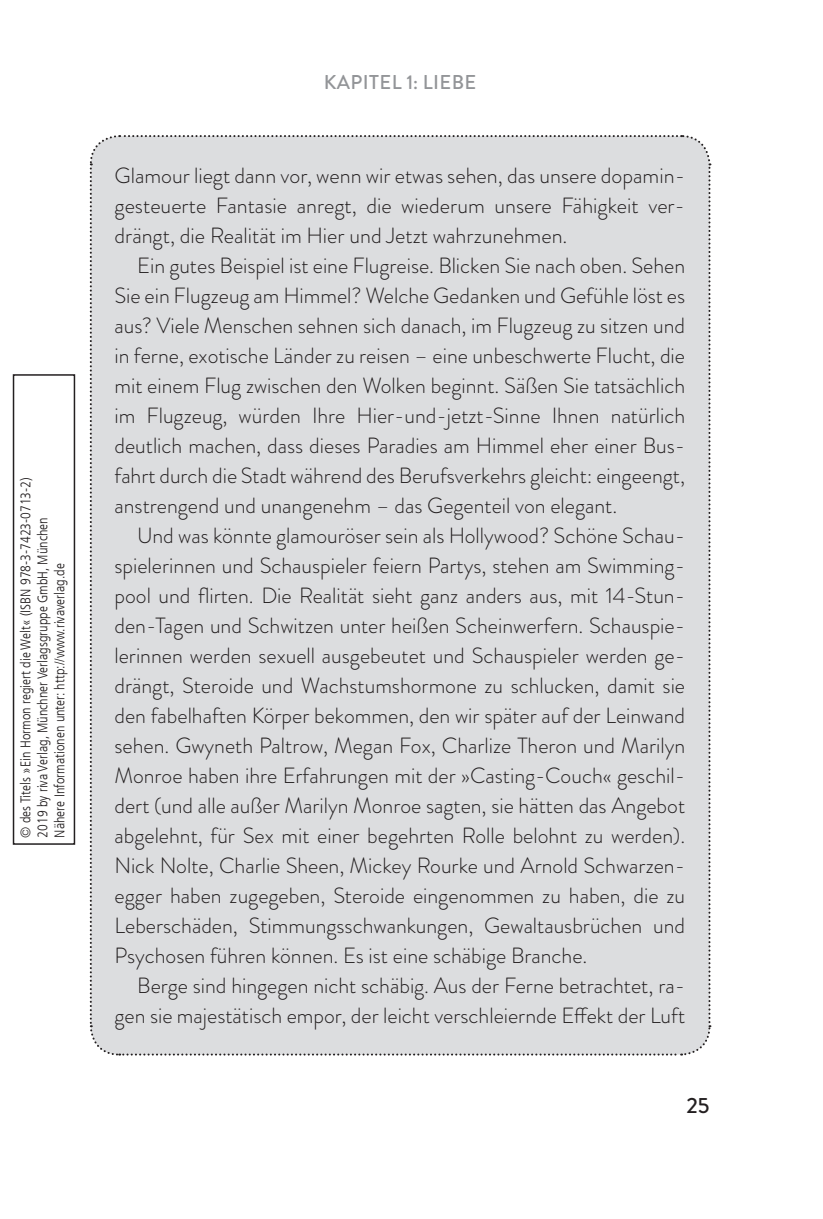
<style>
.page{position:relative;width:823px;height:1219px;background:#fff}
.page>*{position:absolute;margin:0;border:0;box-sizing:border-box;transform-origin:0 0}
.t1{font:300 22px/30px "Brandon Grotesque";color:#231f20;text-align:justify}
.t2{font:500 22px "Brandon Grotesque";color:#231f20}
.t3{font:500 20px "Brandon Grotesque";color:#939598}
.t4{font:300 condensed 14px/17px "Frutiger LT";color:#231f20}
</style>
<div class="page">
<div style="left:89px;top:135px;width:622px;height:921px;background:#dcdddf"></div>
<div style="left:13px;top:374px;width:62px;height:471px;border:2px solid #231f20"></div>
<p class="t4" style="left:17px;top:838px;width:362px;rotate:-90deg">© des Titels »Ein Hormon regiert die Welt« (ISBN 978-3-7423-0713-2)<br>2019 by riva Verlag, Münchner Verlagsgruppe GmbH, München<br>Nähere Informationen unter: http://www.rivaverlag.de</p>
<p class="t3" style="left:323px;top:68px;width:25px">KAPITEL</p>
<p class="t3" style="left:406px;top:68px;width:38px">1: LIEBE</p>
<p class="t1" style="left:114px;top:161px;width:572px">Glamour liegt dann vor, wenn wir etwas sehen, das unsere dopamin&shy;gesteuerte Fantasie anregt, die wiederum unsere Fähigkeit ver&shy;drängt, die Realität im Hier und Jetzt wahrzunehmen.</p>
<p class="t1" style="left:114px;top:251px;width:572px;text-indent:23px">Ein gutes Beispiel ist eine Flugreise. Blicken Sie nach oben. Sehen Sie ein Flugzeug am Himmel? Welche Gedanken und Gefühle löst es aus? Viele Menschen sehnen sich danach, im Flugzeug zu sitzen und in ferne, exotische Länder zu reisen – eine unbeschwerte Flucht, die mit einem Flug zwischen den Wolken beginnt. Säßen Sie tatsächlich im Flugzeug, würden Ihre Hier-und-jetzt-Sinne Ihnen natürlich deutlich machen, dass dieses Paradies am Himmel eher einer Bus&shy;fahrt durch die Stadt während des Berufsverkehrs gleicht: eingeengt, anstrengend und unangenehm – das Gegenteil von elegant.</p>
<p class="t1" style="left:114px;top:521px;width:572px;text-indent:23px">Und was könnte glamouröser sein als Hollywood? Schöne Schau&shy;spielerinnen und Schauspieler feiern Partys, stehen am Swimming&shy;pool und flirten. Die Realität sieht ganz anders aus, mit 14-Stun&shy;den-Tagen und Schwitzen unter heißen Scheinwerfern. Schauspie&shy;lerinnen werden sexuell ausgebeutet und Schauspieler werden ge&shy;drängt, Steroide und Wachstumshormone zu schlucken, damit sie den fabelhaften Körper bekommen, den wir später auf der Leinwand sehen. Gwyneth Paltrow, Megan Fox, Charlize Theron und Marilyn Monroe haben ihre Erfahrungen mit der »Casting-Couch« geschil&shy;dert (und alle außer Marilyn Monroe sagten, sie hätten das Angebot abgelehnt, für Sex mit einer begehrten Rolle belohnt zu werden).<br>Nick Nolte, Charlie Sheen, Mickey Rourke und Arnold Schwarzen&shy;egger haben zugegeben, Steroide eingenommen zu haben, die zu Leberschäden, Stimmungsschwankungen, Gewaltausbrüchen und Psychosen führen können. Es ist eine schäbige Branche.</p>
<p class="t1" style="left:114px;top:971px;width:572px;text-align:right">Berge sind hingegen nicht schäbig. Aus der Ferne betrachtet, ra&shy;gen sie majestätisch empor, der leicht verschleiernde Effekt der Luft</p>
<p class="t2" style="left:686px;top:1090px;width:25px">25</p>
</div>
